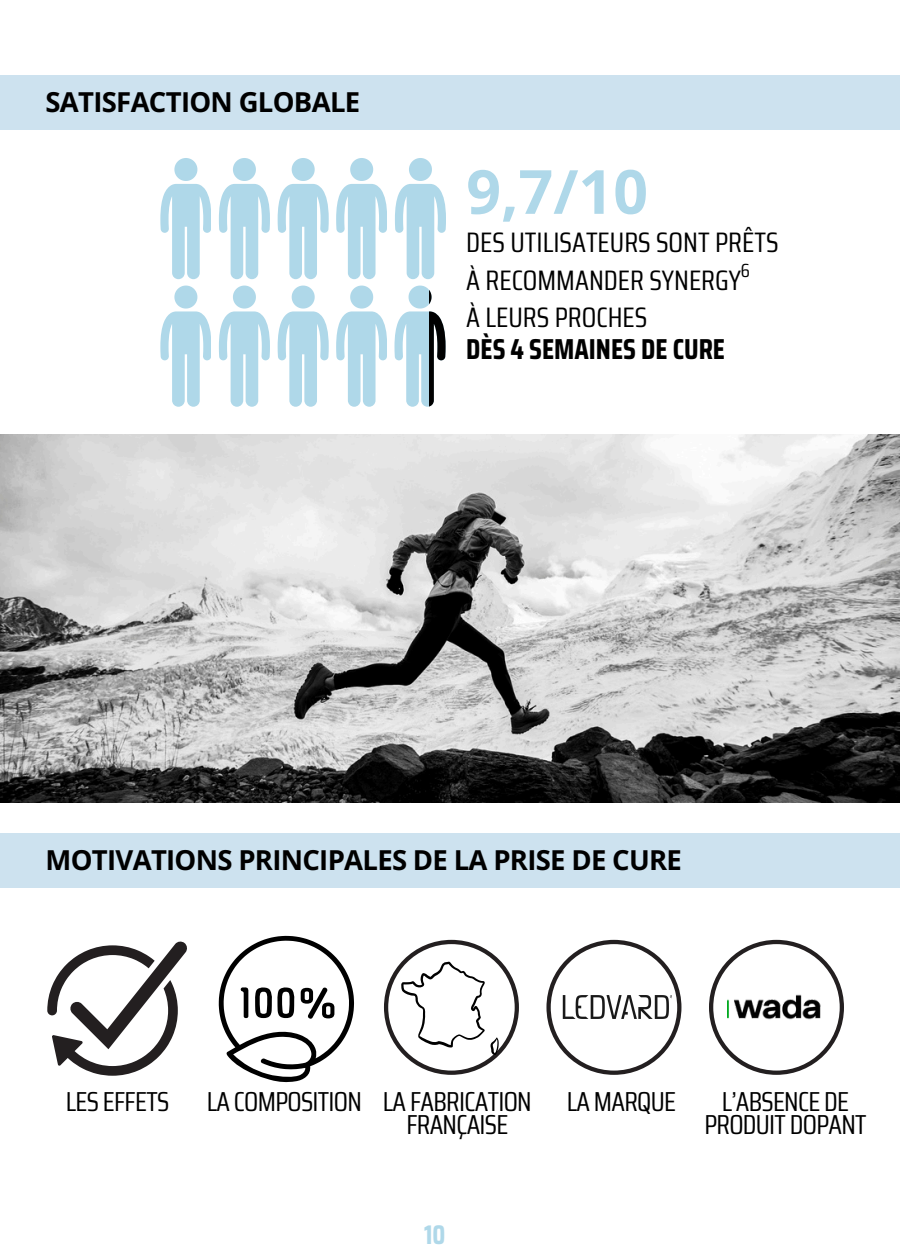
<style>
.page{position:relative;width:900px;height:1260px;background:#fff}
.page>*{position:absolute;margin:0;border:0;box-sizing:border-box;transform-origin:0 0}
.t1{font:700 61px "Open Sans";color:#afd8e9}
.t2{font:700 28.75px "Saira Condensed";color:#000}
.t3{font:28.25px/37.5px "Saira Condensed";color:#000}
.t4{font:27.5px/22.5px "Saira Condensed";letter-spacing:-.025em;color:#000;text-align:center}
.t5{font:700 27.5px "Open Sans";letter-spacing:-.025em;color:#000}
.t6{font:700 27px "Saira Condensed";color:#afd8e9}
.t7{font:19px "Saira Condensed";color:#000}
</style>
<div class="page">
<div style="left:0;top:75px;width:900px;height:55px;background:#cde2ef"></div>
<img style="left:0;top:435px;width:900px;height:367px">
<div style="left:0;top:833px;width:900px;height:55px;background:#cde2ef"></div>
<svg style="left:47px;top:941px;width:140px;height:135px"></svg>
<svg style="left:219px;top:936px;width:135px;height:147px"></svg>
<svg style="left:546px;top:940px;width:135px;height:135px"></svg>
<img style="left:555px;top:995px;width:117px;height:27px">
<svg style="left:384px;top:940px;width:135px;height:135px"></svg>
<svg style="left:709px;top:940px;width:135px;height:135px"></svg>
<img style="left:728px;top:954px;width:105px;height:105px">
<svg style="left:160px;top:158px;width:51px;height:121px"></svg>
<svg style="left:219px;top:158px;width:50px;height:121px"></svg>
<svg style="left:278px;top:158px;width:50px;height:121px"></svg>
<svg style="left:336px;top:158px;width:51px;height:121px"></svg>
<svg style="left:395px;top:158px;width:50px;height:121px"></svg>
<svg style="left:160px;top:286px;width:51px;height:121px"></svg>
<svg style="left:219px;top:286px;width:50px;height:121px"></svg>
<svg style="left:278px;top:286px;width:50px;height:121px"></svg>
<svg style="left:336px;top:286px;width:51px;height:121px"></svg>
<svg style="left:394px;top:286px;width:52px;height:121px"></svg>
<p class="t5" style="left:46px;top:83px;width:316px">SATISFACTION GLOBALE</p>
<p class="t1" style="left:466px;top:149px;width:183px">9,7/10</p>
<p class="t3" style="left:466px;top:224px;width:314px">DES UTILISATEURS SONT PRÊTS<br>À RECOMMANDER SYNERGY</p>
<p class="t3" style="left:466px;top:299px;width:182px">À LEURS PROCHES</p>
<h1 class="t2" style="left:466px;top:326px;width:260px">DÈS 4 SEMAINES DE CURE</h1>
<p class="t7" style="left:741px;top:255px;width:11px">6</p>
<p class="t5" style="left:46px;top:840px;width:638px">MOTIVATIONS PRINCIPALES DE LA PRISE DE CURE</p>
<p class="t4" style="left:66px;top:1090px;width:105px">LES EFFETS</p>
<p class="t4" style="left:207px;top:1090px;width:157px">LA COMPOSITION</p>
<p class="t4" style="left:383px;top:1090px;width:150px">LA FABRICATION<br>FRANÇAISE</p>
<p class="t4" style="left:567px;top:1090px;width:111px">LA MARQUE</p>
<p class="t4" style="left:704px;top:1090px;width:164px">L’ABSENCE DE<br>PRODUIT DOPANT</p>
<p class="t6" style="left:424px;top:1213px;width:23px">10</p>
</div>
